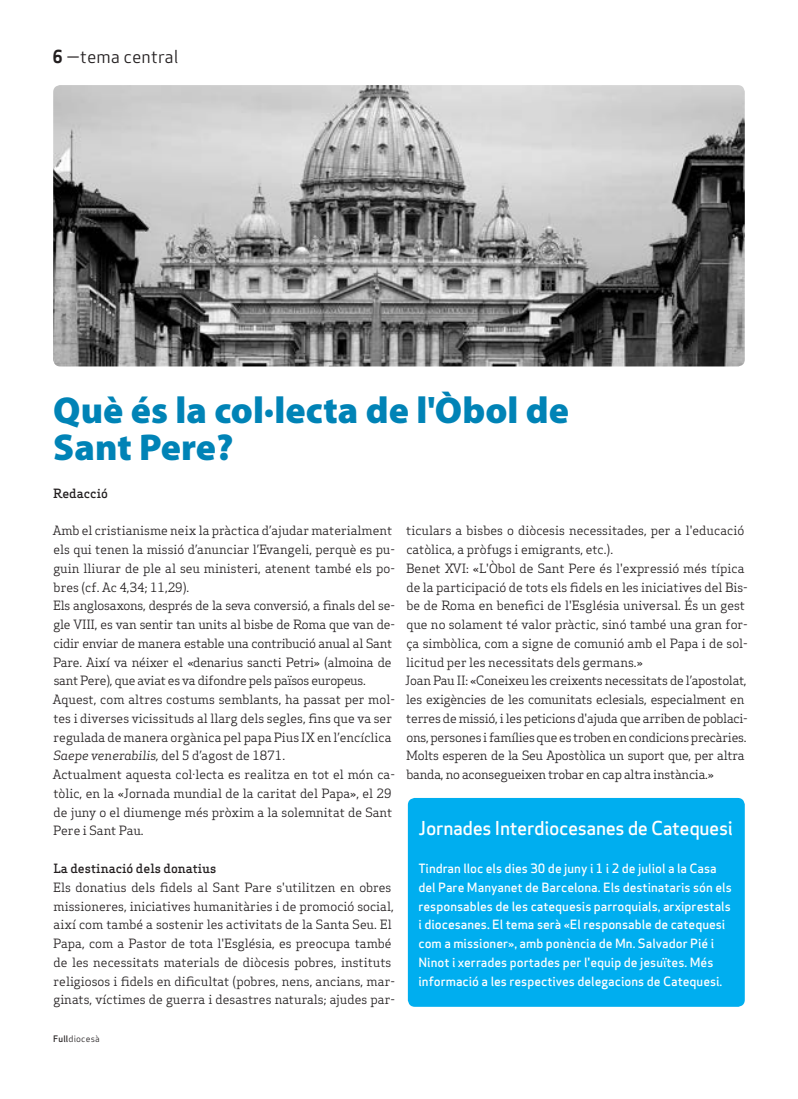
<style>
.page{position:relative;width:798px;height:1099px;background:#fff}
.page>*{position:absolute;margin:0;border:0;box-sizing:border-box;transform-origin:0 0}
.t1{font:900 37.5px/37.5px "Myriad Pro";color:#0083b6}
.t2{font:18.75px "Apex Sans Medium T";letter-spacing:-.02em;color:#fff}
.t3{font:17.5px "Apex Sans Book T";color:#231f20}
.t4{font:12.5px/18.8px "Apex Serif";color:#231f20}
.t5{font:12.5px/18.8px "Apex Serif";letter-spacing:-.02em;color:#231f20}
.t6{font:12.5px/18.8px "Apex Sans Medium T";color:#fff}
.t7{font:500 12.5px "Apex Serif";color:#231f20}
.t8{font:8.75px "Apex Sans Book T";letter-spacing:.02em;color:#231f20}
.s1{font-family:"Apex Sans Bold T"}
.s2{font-style:italic}
.s3{font-family:"Apex Sans Medium T"}
</style>
<div class="page">
<img style="left:53px;top:85px;width:691px;height:281px">
<div style="left:407px;top:798px;width:337px;height:208px;background:#00aeef;border-radius:7px"></div>
<h3 class="t3" style="left:52px;top:46px;width:127px"><span class="s1">6</span> —tema central</h3>
<h1 class="t1" style="left:53px;top:390px;width:517px">Què és la col·lecta de l'Òbol de<br>Sant Pere?</h1>
<p class="t7" style="left:53px;top:485px;width:56px">Redacció</p>
<p class="t4" style="left:53px;top:521px;width:343px">Amb el cristianisme neix la pràctica d’ajudar materialment els qui tenen la missió d’anunciar l’Evangeli, perquè es pu&shy;guin lliurar de ple al seu ministeri, atenent també els po&shy;bres (cf. Ac 4,34; 11,29).<br>Els anglosaxons, després de la seva conversió, a finals del se&shy;gle VIII, es van sentir tan units al bisbe de Roma que van de&shy;cidir enviar de manera estable una contribució anual al Sant Pare. Així va néixer el «denarius sancti Petri» (almoina de sant Pere), que aviat es va difondre pels països europeus.<br>Aquest, com altres costums semblants, ha passat per mol&shy;tes i diverses vicissituds al llarg dels segles, fins que va ser regulada de manera orgànica pel papa Pius IX en l’encíclica <span class="s2">Saepe venerabilis,</span> del 5 d’agost de 1871.<br>Actualment aquesta col·lecta es realitza en tot el món ca&shy;tòlic, en la «Jornada mundial de la caritat del Papa», el 29 de juny o el diumenge més pròxim a la solemnitat de Sant Pere i Sant Pau.</p>
<p class="t7" style="left:53px;top:860px;width:164px">La destinació dels donatius</p>
<p class="t4" style="left:53px;top:877px;width:343px">Els donatius dels fidels al Sant Pare s'utilitzen en obres missioneres, iniciatives humanitàries i de promoció social, així com també a sostenir les activitats de la Santa Seu. El Papa, com a Pastor de tota l'Església, es preocupa també de les necessitats materials de diòcesis pobres, instituts religiosos i fidels en dificultat (pobres, nens, ancians, mar&shy;ginats, víctimes de guerra i desastres naturals; ajudes par-</p>
<p class="t8" style="left:53px;top:1032px;width:48px"><span class="s3">Full</span>diocesà</p>
<p class="t5" style="left:405px;top:521px;width:344px">ticulars a bisbes o diòcesis necessitades, per a l'educació catòlica, a pròfugs i emigrants, etc.).<br>Benet XVI: «L'Òbol de Sant Pere és l'expressió més típica de la participació de tots els fidels en les iniciatives del Bis&shy;be de Roma en benefici de l'Església universal. És un gest que no solament té valor pràctic, sinó també una gran for&shy;ça simbòlica, com a signe de comunió amb el Papa i de sol&shy;licitud per les necessitats dels germans.»<br>Joan Pau II: «Coneixeu les creixents necessitats de l’apostolat, les exigències de les comunitats eclesials, especialment en terres de missió, i les peticions d'ajuda que arriben de poblaci&shy;ons, persones i famílies que es troben en condicions precàries.<br>Molts esperen de la Seu Apostòlica un suport que, per altra banda, no aconsegueixen trobar en cap altra instància.»</p>
<h2 class="t2" style="left:418px;top:816px;width:316px">Jornades Interdiocesanes de Catequesi</h2>
<p class="t6" style="left:418px;top:858px;width:314px">Tindran lloc els dies 30 de juny i 1 i 2 de juliol a la Casa del Pare Manyanet de Barcelona. Els destinataris són els responsables de les catequesis parroquials, arxiprestals i diocesanes. El tema serà «El responsable de catequesi com a missioner», amb ponència de Mn. Salvador Pié i Ninot i xerrades portades per l'equip de jesuïtes. Més informació a les respectives delegacions de Catequesi.</p>
</div>
